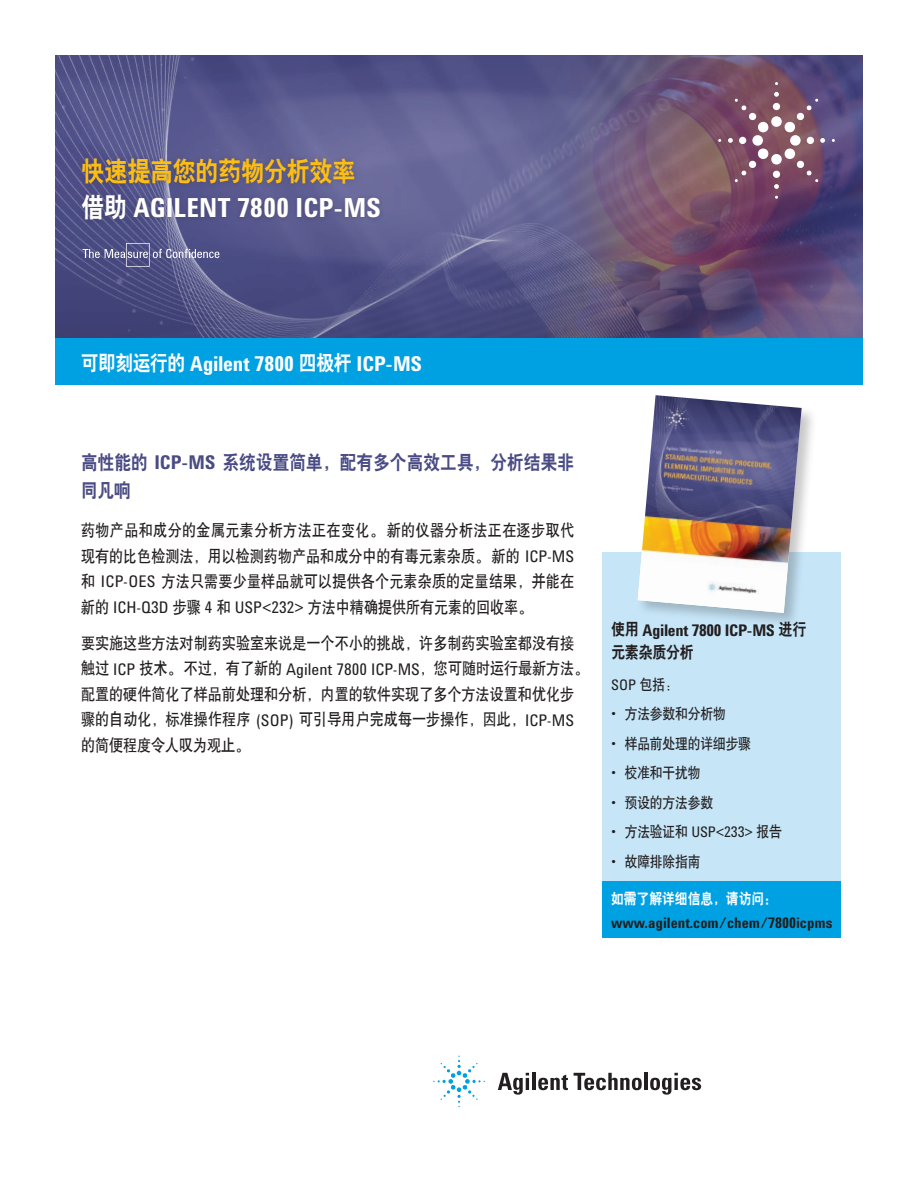
<style>
.page{position:relative;width:918px;height:1188px;background:#fff}
.page>*{position:absolute;margin:0;border:0;box-sizing:border-box;transform-origin:0 0}
.t1{font:700 27px "Agilent Condensed CFF";color:#fff}
.t2{font:27px "H Yb 2 gj";letter-spacing:-.005em;color:#fdbe12;scale:.85 1}
.t3{font:700 21px "Agilent Condensed CFF";letter-spacing:-.01em;color:#fff}
.t4{font:19.5px/28.5px "H Yb 2 gj";letter-spacing:.01em;color:#4a4b84;scale:.85 1}
.t5{font:16.5px/25.5px "H Yb 1 gj";letter-spacing:.005em;color:#231f20;text-align:justify;scale:.85 1}
.t6{font:700 16.5px "Agilent Condensed CFF";letter-spacing:-.02em;color:#231f20}
.t7{font:16.5px "H Yb 2 gj";letter-spacing:-.02em;color:#231f20;scale:.85 1}
.t8{font:15px "H Yb 1 gj";letter-spacing:-.01em;color:#231f20;scale:.85 1}
.t9{font:700 15px "Agilent Condensed CFF";color:#231f20}
.t10{font:15px "Agilent Condensed CFF";letter-spacing:-.01em;color:#231f20}
.t11{font:15px "H Yb 2 gj";color:#fff;scale:.85 1}
.s1{font-family:"H Yb 2 gj";font-weight:400}
.s2{font-family:"Agilent Condensed CFF";font-weight:700}
.s3{font-family:"Agilent Condensed CFF"}
.s4{font-family:"H Yb 1 gj"}
</style>
<div class="page">
<img style="left:55px;top:55px;width:808px;height:284px">
<div style="left:603px;top:552px;width:238px;height:356px;background:#c6e6f8"></div>
<div style="left:77px;top:154px;width:308px;height:70px;background:#231f20;opacity:.25"></div>
<div style="left:55px;top:339px;width:808px;height:46px;background:#00a1e3"></div>
<div style="left:603px;top:881px;width:238px;height:57px;background:#00a1e3"></div>
<div style="left:636px;top:394px;width:181px;height:235px;background:#231f20;opacity:.25"></div>
<img style="left:638px;top:395px;width:164px;height:218px">
<svg style="left:728px;top:92px;width:97px;height:97px;background:#8b6377"></svg>
<svg style="left:498px;top:1073px;width:31px;height:22px"></svg>
<hr style="left:532px;top:1073px;width:4px;height:17px;background:#231f20">
<svg style="left:538px;top:1075px;width:30px;height:15px"></svg>
<svg style="left:574px;top:1073px;width:68px;height:17px"></svg>
<hr style="left:644px;top:1073px;width:4px;height:17px;background:#231f20">
<svg style="left:650px;top:1073px;width:51px;height:22px"></svg>
<svg style="left:433px;top:1056px;width:52px;height:51px"></svg>
<svg style="left:83px;top:243px;width:136px;height:24px;background:#696a97"></svg>
<h1 class="t2" style="left:81px;top:157px;width:324px">快速提高您的药物分析效率</h1>
<h1 class="t1" style="left:81px;top:187px;width:301px"><span class="s1">借助</span> AGILENT 7800 ICP-MS</h1>
<p class="t3" style="left:81px;top:348px;width:343px"><span class="s1">可即刻运行的</span> Agilent 7800 <span class="s1">四极杆</span> ICP-MS</p>
<p class="t4" style="left:81px;top:448px;width:582px">高性能的 <span class="s2">ICP-MS</span> 系统设置简单，配有多个高效工具，分析结果非同凡响</p>
<p class="t5" style="left:81px;top:517px;width:582px">药物产品和成分的金属元素分析方法正在变化。新的仪器分析法正在逐步取代现有的比色检测法，用以检测药物产品和成分中的有毒元素杂质。新的 <span class="s3">ICP-MS</span>和 <span class="s3">ICP-OES</span> 方法只需要少量样品就可以提供各个元素杂质的定量结果，并能在新的 <span class="s3">ICH-Q3D</span> 步骤 <span class="s3">4</span> 和 <span class="s3">USP&lt;232&gt;</span> 方法中精确提供所有元素的回收率。</p>
<p class="t5" style="left:81px;top:630px;width:601px;text-align:left">要实施这些方法对制药实验室来说是一个不小的挑战，许多制药实验室都没有接触过 <span class="s3">ICP</span> 技术。不过，有了新的 <span class="s3">Agilent 7800 ICP-MS</span>，您可随时运行最新方法。配置的硬件简化了样品前处理和分析，内置的软件实现了多个方法设置和优化步骤的自动化，标准操作程序 <span class="s3">(SOP)</span> 可引导用户完成每一步操作，因此，<span class="s3">ICP-MS</span>的简便程度令人叹为观止。</p>
<p class="t6" style="left:611px;top:617px;width:197px"><span class="s1">使用</span> Agilent 7800 ICP-MS <span class="s1">进行</span></p>
<p class="t7" style="left:611px;top:644px;width:99px">元素杂质分析</p>
<p class="t10" style="left:611px;top:673px;width:68px">SOP <span class="s4">包括：</span></p>
<p class="t8" style="left:611px;top:706px;width:136px"><span class="s3">•</span> 方法参数和分析物</p>
<p class="t8" style="left:611px;top:736px;width:166px"><span class="s3">•</span> 样品前处理的详细步骤</p>
<p class="t8" style="left:611px;top:765px;width:107px"><span class="s3">•</span> 校准和干扰物</p>
<p class="t8" style="left:611px;top:795px;width:121px"><span class="s3">•</span> 预设的方法参数</p>
<p class="t10" style="left:611px;top:820px;width:172px">• <span class="s4">方法验证和</span> USP&lt;233&gt; <span class="s4">报告</span></p>
<p class="t8" style="left:611px;top:854px;width:107px"><span class="s3">•</span> 故障排除指南</p>
<p class="t11" style="left:611px;top:891px;width:196px">如需了解详细信息，请访问：</p>
<p class="t9" style="left:611px;top:911px;width:223px">www.agilent.com/chem/7800icpms</p>
</div>
